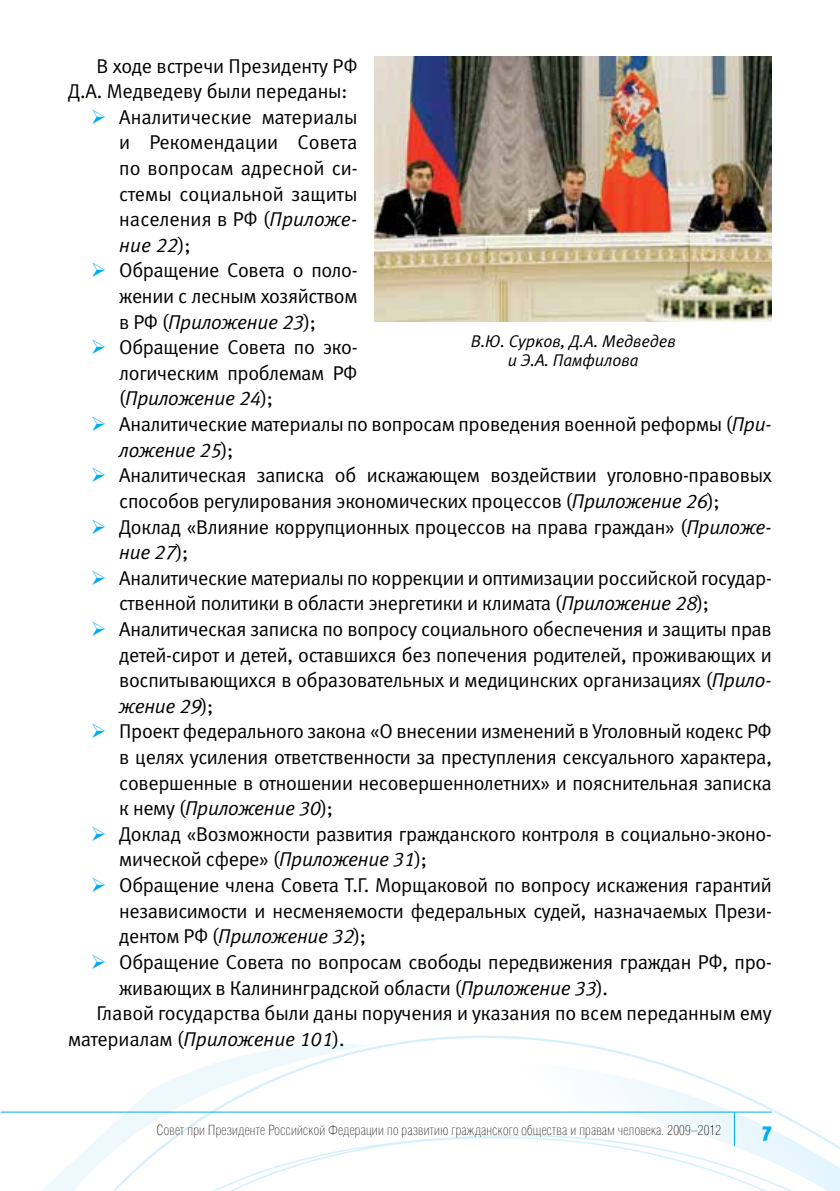
<style>
.page{position:relative;width:840px;height:1191px;background:#fff}
.page>*{position:absolute;margin:0;border:0;box-sizing:border-box;transform-origin:0 0}
.t1{font:20px/25.6px "Meta Normal LFC";letter-spacing:-.015em;color:#000}
.t2{font:20px "Meta Black C";color:#00aeef}
.t3{font:italic 17px/19.2px "Meta Normal LFC";letter-spacing:-.005em;color:#000;text-align:center}
.t4{font:100 condensed 14px "Helios Cond";letter-spacing:.02em;color:#000}
.s1{color:#00aeef}
.s2{font-style:italic}
</style>
<div class="page">
<svg style="left:310px;top:1035px;width:283px;height:11px"></svg>
<svg style="left:20px;top:1046px;width:819px;height:145px"></svg>
<hr style="left:1px;top:1111px;width:770px;height:1px;background:#00aeef">
<hr style="left:733px;top:1112px;width:1px;height:34px;background:#00aeef">
<img style="left:374px;top:57px;width:397px;height:265px">
<p class="t1" style="left:68px;top:53px;width:291px;text-indent:28px">В ходе встречи Президенту РФ<br>Д.А. Медведеву были переданы:</p>
<p class="t1" style="left:119px;top:104px;width:240px;text-align:justify;text-indent:-28px"><span class="s1">➢</span> Аналитические материалы и Рекомендации Совета по вопросам адресной си&shy;стемы социальной защиты населения в РФ (<span class="s2">Приложе&shy;ние 22</span>);</p>
<p class="t1" style="left:119px;top:258px;width:240px;text-align:justify;text-indent:-28px"><span class="s1">➢</span> Обращение Совета о поло&shy;жении с лесным хозяйством в РФ (<span class="s2">Приложение 23</span>);</p>
<p class="t1" style="left:119px;top:334px;width:240px;text-align:justify;text-indent:-28px"><span class="s1">➢</span> Обращение Совета по эко&shy;логическим проблемам РФ (<span class="s2">Приложение 24</span>);</p>
<p class="t1" style="left:119px;top:411px;width:654px;text-indent:-28px"><span class="s1">➢</span> Аналитические материалы по вопросам проведения военной реформы (<span class="s2">При&shy;ложение 25</span>);</p>
<p class="t1" style="left:119px;top:462px;width:653px;text-indent:-28px"><span class="s1">➢</span> Аналитическая записка об искажающем воздействии уголовно-правовых способов регулирования экономических процессов (<span class="s2">Приложение 26</span>);</p>
<p class="t1" style="left:119px;top:514px;width:654px;text-indent:-28px"><span class="s1">➢</span> Доклад «Влияние коррупционных процессов на права граждан» (<span class="s2">Приложе&shy;ние 27</span>);</p>
<p class="t1" style="left:119px;top:565px;width:653px;text-indent:-28px"><span class="s1">➢</span> Аналитические материалы по коррекции и оптимизации российской государ&shy;ственной политики в области энергетики и климата (<span class="s2">Приложение 28</span>);</p>
<p class="t1" style="left:119px;top:616px;width:654px;text-align:justify;text-indent:-28px"><span class="s1">➢</span> Аналитическая записка по вопросу социального обеспечения и защиты прав детей-сирот и детей, оставшихся без попечения родителей, проживающих и воспитывающихся в образовательных и медицинских организациях (<span class="s2">Прило&shy;жение 29</span>);</p>
<p class="t1" style="left:119px;top:718px;width:654px;text-align:justify;text-indent:-28px"><span class="s1">➢</span> Проект федерального закона «О внесении изменений в Уголовный кодекс РФ в целях усиления ответственности за преступления сексуального характера, совершенные в отношении несовершеннолетних» и пояснительная записка к нему (<span class="s2">Приложение 30</span>);</p>
<p class="t1" style="left:119px;top:821px;width:653px;text-indent:-28px"><span class="s1">➢</span> Доклад «Возможности развития гражданского контроля в социально-эконо&shy;мической сфере» (<span class="s2">Приложение 31</span>);</p>
<p class="t1" style="left:119px;top:872px;width:654px;text-align:justify;text-indent:-28px"><span class="s1">➢</span> Обращение члена Совета Т.Г. Морщаковой по вопросу искажения гарантий независимости и несменяемости федеральных судей, назначаемых Прези&shy;дентом РФ (<span class="s2">Приложение 32</span>);</p>
<p class="t1" style="left:91px;top:949px;width:682px"><span class="s1">➢</span> Обращение Совета по вопросам свободы передвижения граждан РФ, про-</p>
<p class="t1" style="left:119px;top:974px;width:490px">живающих в Калининградской области (<span class="s2">Приложение 33</span>).</p>
<p class="t1" style="left:96px;top:1000px;width:676px">Главой государства были даны поручения и указания по всем переданным ему</p>
<p class="t1" style="left:68px;top:1026px;width:278px">материалам (<span class="s2">Приложение 101</span>).</p>
<p class="t3" style="left:470px;top:331px;width:206px">В.Ю. Сурков, Д.А. Медведев и Э.А. Памфилова</p>
<p class="t4" style="left:156px;top:1122px;width:566px">Совет при Президенте Российской Федерации по развитию гражданского общества и правам человека. 2009–2012</p>
<p class="t2" style="left:762px;top:1119px;width:11px">7</p>
</div>
